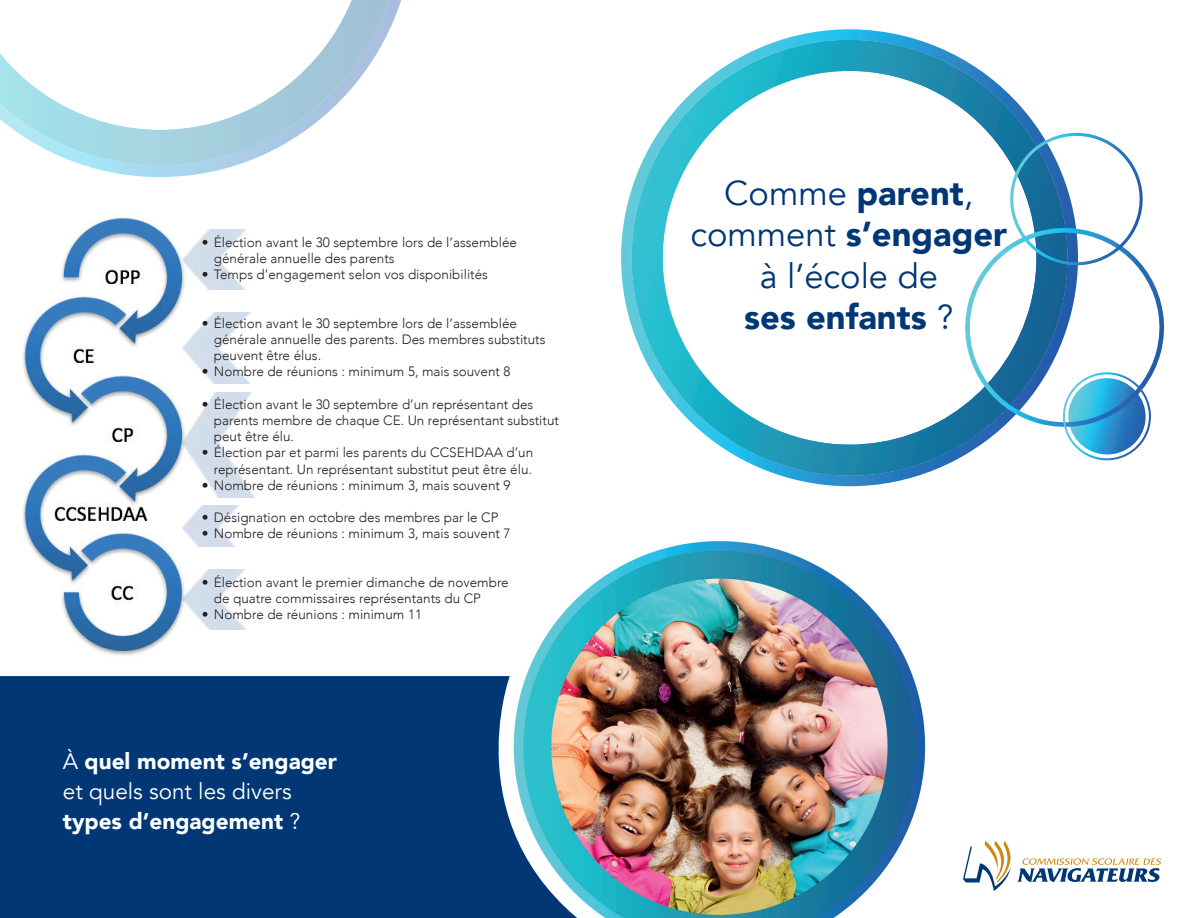
<style>
.page{position:relative;width:1188px;height:918px;background:#fff}
.page>*{position:absolute;margin:0;border:0;box-sizing:border-box;transform-origin:0 0}
.t1{font:900 34.5px/41.4px "Avenir";color:#013775;text-align:center}
.t2{font:900 22.5px/30px "Avenir";color:#fff}
.t3{font:300 13.5px/16.2px "Avenir";color:#231f20}
.s1{font-weight:400}
</style>
<div class="page">
<img style="left:22px;top:217px;width:162px;height:439px">
<img style="left:526px;top:541px;width:400px;height:377px">
<svg style="left:781px;top:29px;width:137px;height:11px"></svg>
<svg style="left:621px;top:40px;width:417px;height:447px"></svg>
<svg style="left:955px;top:223px;width:210px;height:214px"></svg>
<svg style="left:1058px;top:370px;width:98px;height:91px"></svg>
<svg style="left:1003px;top:129px;width:147px;height:143px"></svg>
<svg style="left:0;top:676px;width:602px;height:242px;background:#174a7e"></svg>
<svg style="left:1017px;top:858px;width:144px;height:24px"></svg>
<svg style="left:963px;top:841px;width:48px;height:50px"></svg>
<svg style="left:83px;top:165px;width:153px;height:12px"></svg>
<svg style="left:0;top:0;width:402px;height:165px"></svg>
<img style="left:182px;top:230px;width:64px;height:59px">
<img style="left:182px;top:569px;width:64px;height:60px">
<img style="left:182px;top:312px;width:69px;height:71px">
<img style="left:182px;top:505px;width:57px;height:41px">
<img style="left:182px;top:392px;width:72px;height:106px">
<p class="t3" style="left:214px;top:234px;width:305px;text-indent:-12px">• Élection avant le 30 septembre lors de l’assemblée générale annuelle des parents</p>
<p class="t3" style="left:202px;top:266px;width:288px">• Temps d’engagement selon vos disponibilités</p>
<p class="t3" style="left:214px;top:315px;width:333px;text-indent:-12px">• Élection avant le 30 septembre lors de l’assemblée générale annuelle des parents. Des membres substituts peuvent être élus.</p>
<p class="t3" style="left:202px;top:364px;width:310px">• Nombre de réunions : minimum 5, mais souvent 8</p>
<p class="t3" style="left:214px;top:396px;width:347px;text-indent:-12px">• Élection avant le 30 septembre d’un représentant des parents membre de chaque CE. Un représentant substitut peut être élu.</p>
<p class="t3" style="left:202px;top:445px;width:333px;text-align:right">• Élection par et parmi les parents du CCSEHDAA d’un représentant. Un représentant substitut peut être élu.</p>
<p class="t3" style="left:202px;top:477px;width:310px">• Nombre de réunions : minimum 3, mais souvent 9</p>
<p class="t3" style="left:202px;top:509px;width:298px">• Désignation en octobre des membres par le CP</p>
<p class="t3" style="left:202px;top:526px;width:310px">• Nombre de réunions : minimum 3, mais souvent 7</p>
<p class="t3" style="left:214px;top:574px;width:296px;text-indent:-12px">• Élection avant le premier dimanche de novembre de quatre commissaires représentants du CP</p>
<p class="t3" style="left:202px;top:607px;width:222px">• Nombre de réunions : minimum 11</p>
<h2 class="t2" style="left:63px;top:746px;width:276px"><span class="s1">À</span> quel moment s’engager <span class="s1">et quels sont les divers </span>types d’engagement <span class="s1">?</span></h2>
<h1 class="t1" style="left:690px;top:171px;width:318px"><span class="s1">Comme</span> parent<span class="s1">, comment</span> s’engager <span class="s1">à l’école de<br></span>ses enfants <span class="s1">?</span></h1>
</div>
